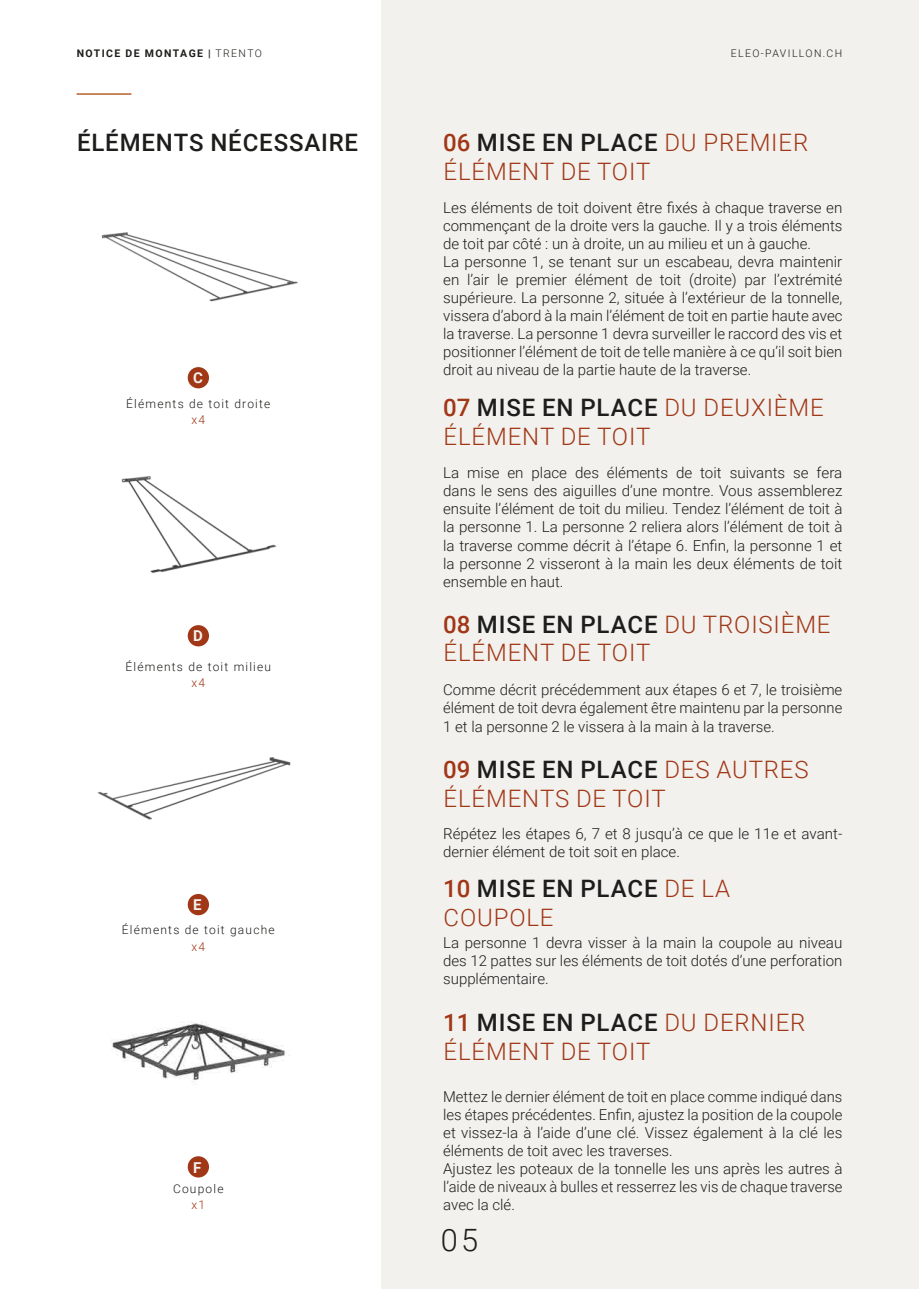
<style>
.page{position:relative;width:919px;height:1289px;background:#fff}
.page>*{position:absolute;margin:0;border:0;box-sizing:border-box;transform-origin:0 0}
.t1{font:300 30.75px "Roboto";color:#1d1d1b}
.t2{font:300 24px/28.8px "Roboto";letter-spacing:.035em;color:#a03717}
.t3{font:500 24px/28.8px "Roboto";letter-spacing:.035em;color:#1d1d1b}
.Body_Text___V2{font:300 15px/18px "Roboto";color:#1d1d1b;text-align:justify}
.Body_Text___V2_With{font:700 15px "Roboto";color:#f3f1ed}
.t4{font:300 12px "Roboto";letter-spacing:.1em;color:#1d1d1b}
.t5{font:300 12px "Roboto";letter-spacing:.1em;color:#a03717}
.t6{font:700 10.5px "Roboto";letter-spacing:.135em;color:#1d1d1b}
.t7{font:300 10.5px "Roboto";letter-spacing:.135em;color:#1d1d1b}
.s1{font-weight:300}
.s2{font-weight:500}
.s3{font-weight:500;color:#1d1d1b}
.s4{color:#a03717}
.s5{font-weight:300;color:#a03717}
</style>
<div class="page">
<div style="left:381px;top:0;width:537px;height:1288px;background:#f3f1ed"></div>
<hr style="left:77px;top:93px;width:54px;height:2px;background:#b6602f">
<img style="left:121px;top:476px;width:156px;height:97px">
<div style="left:188px;top:625px;width:21px;height:21px;background:#a03717;border-radius:50%"></div>
<img style="left:97px;top:757px;width:194px;height:63px">
<div style="left:188px;top:894px;width:21px;height:21px;background:#a03717;border-radius:50%"></div>
<img style="left:112px;top:1021px;width:178px;height:64px">
<div style="left:188px;top:1156px;width:21px;height:21px;background:#a03717;border-radius:50%"></div>
<img style="left:101px;top:232px;width:197px;height:70px">
<div style="left:188px;top:367px;width:21px;height:21px;background:#a03717;border-radius:50%"></div>
<p class="t6" style="left:77px;top:46px;width:187px">NOTICE DE MONTAGE | <span class="s1">TRENTO</span></p>
<p class="t7" style="left:730px;top:46px;width:113px">ELEO-PAVILLON.CH</p>
<p class="t3" style="left:77px;top:127px;width:283px">ÉLÉMENTS NÉCESSAIRE</p>
<p class="Body_Text___V2_With" style="left:193px;top:367px;width:11px">C</p>
<p class="t4" style="left:126px;top:395px;width:146px">Éléments de toit droite</p>
<p class="t5" style="left:191px;top:411px;width:15px">x4</p>
<p class="Body_Text___V2_With" style="left:193px;top:625px;width:11px">D</p>
<p class="t4" style="left:125px;top:658px;width:147px">Éléments de toit milieu</p>
<p class="t5" style="left:191px;top:674px;width:15px">x4</p>
<p class="Body_Text___V2_With" style="left:193px;top:894px;width:10px">E</p>
<p class="t4" style="left:122px;top:921px;width:154px">Éléments de toit gauche</p>
<p class="t5" style="left:191px;top:937px;width:15px">x4</p>
<p class="Body_Text___V2_With" style="left:193px;top:1156px;width:10px">F</p>
<p class="t4" style="left:173px;top:1179px;width:52px">Coupole</p>
<p class="t5" style="left:191px;top:1195px;width:15px">x1</p>
<p class="t2" style="left:443px;top:127px;width:366px"><span class="s2">06</span> <span class="s3">MISE EN PLACE</span> DU PREMIER<br>ÉLÉMENT DE TOIT</p>
<p class="Body_Text___V2" style="left:443px;top:198px;width:400px">Les éléments de toit doivent être fixés à chaque traverse en commençant de la droite vers la gauche. Il y a trois éléments de toit par côté : un à droite, un au milieu et un à gauche.</p>
<p class="Body_Text___V2" style="left:443px;top:252px;width:401px">La personne 1, se tenant sur un escabeau, devra maintenir en l’air le premier élément de toit (droite) par l’extrémité supérieure. La personne 2, située à l’extérieur de la tonnelle, vissera d’abord à la main l’élément de toit en partie haute avec la traverse. La personne 1 devra surveiller le raccord des vis et positionner l’élément de toit de telle manière à ce qu’il soit bien droit au niveau de la partie haute de la traverse.</p>
<p class="t2" style="left:443px;top:392px;width:382px"><span class="s2">07</span> <span class="s3">MISE EN PLACE</span> DU DEUXIÈME<br>ÉLÉMENT DE TOIT</p>
<p class="Body_Text___V2" style="left:443px;top:463px;width:401px">La mise en place des éléments de toit suivants se fera dans le sens des aiguilles d’une montre. Vous assemblerez ensuite l’élément de toit du milieu. Tendez l’élément de toit à la personne 1. La personne 2 reliera alors l’élément de toit à la traverse comme décrit à l’étape 6. Enfin, la personne 1 et la personne 2 visseront à la main les deux éléments de toit ensemble en haut.</p>
<p class="t2" style="left:443px;top:608px;width:389px"><span class="s2">08</span> <span class="s3">MISE EN PLACE</span> DU TROISIÈME<br>ÉLÉMENT DE TOIT</p>
<p class="Body_Text___V2" style="left:443px;top:680px;width:400px">Comme décrit précédemment aux étapes 6 et 7, le troisième élément de toit devra également être maintenu par la personne 1 et la personne 2 le vissera à la main à la traverse.</p>
<p class="t2" style="left:443px;top:754px;width:367px"><span class="s2">09</span> <span class="s3">MISE EN PLACE</span> DES AUTRES<br>ÉLÉMENTS DE TOIT</p>
<p class="Body_Text___V2" style="left:443px;top:824px;width:400px">Répétez les étapes 6, 7 et 8 jusqu’à ce que le 11e et avant&shy;dernier élément de toit soit en place.</p>
<p class="t3" style="left:443px;top:873px;width:288px"><span class="s4">10</span> MISE EN PLACE <span class="s5">DE LA<br>COUPOLE</span></p>
<p class="Body_Text___V2" style="left:443px;top:932px;width:400px">La personne 1 devra visser à la main la coupole au niveau des 12 pattes sur les éléments de toit dotés d’une perforation supplémentaire.</p>
<p class="t2" style="left:443px;top:1007px;width:364px"><span class="s2">11</span> <span class="s3">MISE EN PLACE</span> DU DERNIER<br>ÉLÉMENT DE TOIT</p>
<p class="Body_Text___V2" style="left:443px;top:1087px;width:400px">Mettez le dernier élément de toit en place comme indiqué dans les étapes précédentes. Enfin, ajustez la position de la coupole et vissez-la à l’aide d’une clé. Vissez également à la clé les éléments de toit avec les traverses.</p>
<p class="Body_Text___V2" style="left:443px;top:1159px;width:401px">Ajustez les poteaux de la tonnelle les uns après les autres à l’aide de niveaux à bulles et resserrez les vis de chaque traverse avec la clé.</p>
<p class="t1" style="left:441px;top:1217px;width:39px">05</p>
</div>
